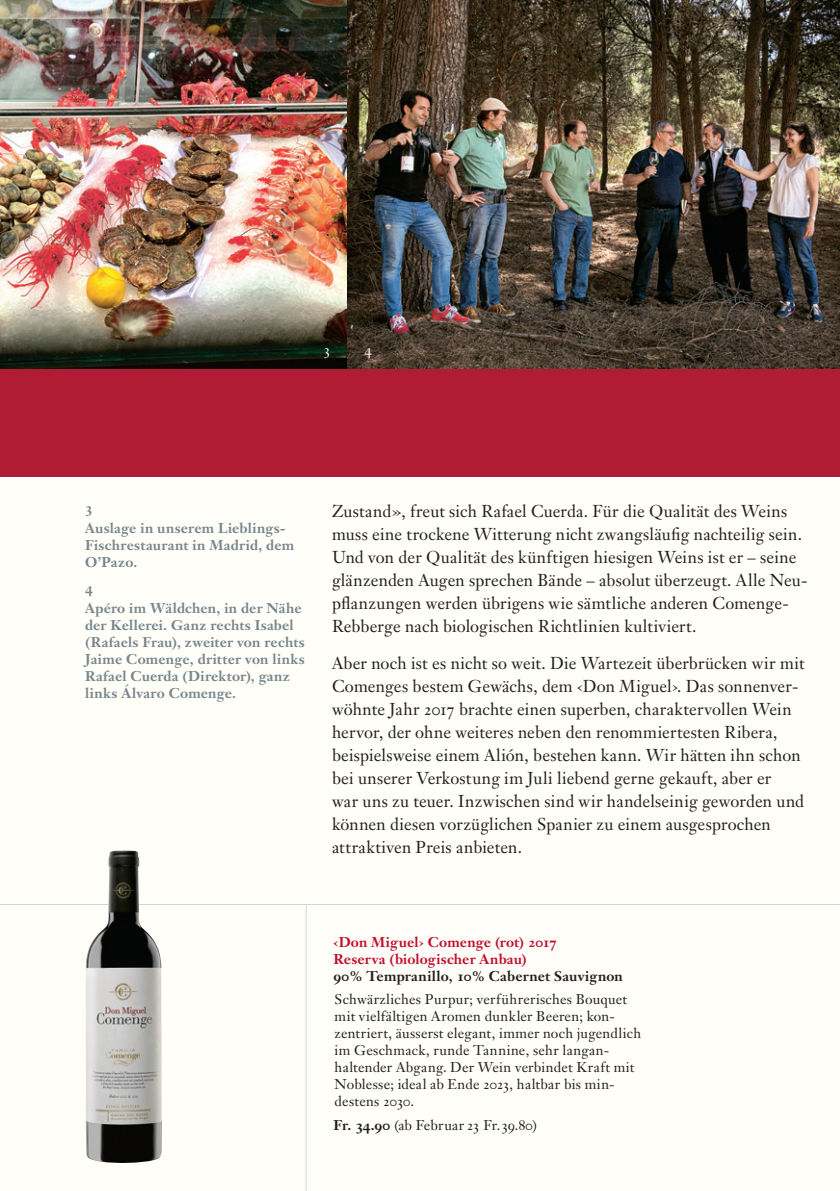
<style>
.page{position:relative;width:840px;height:1191px;background:#fff}
.page>*{position:absolute;margin:0;border:0;box-sizing:border-box;transform-origin:0 0}
.t1{font:17px/23px "Janson Text LT Pro";letter-spacing:.01em;color:#231f20}
.t2{font:14px/17px "Janson Text LT Pro";letter-spacing:.015em;color:#231f20}
.t3{font:700 14px/17px "Janson Text LT Pro";letter-spacing:.015em;color:#77858d}
.t4{font:700 14px "Janson Text LT Pro";letter-spacing:.015em;color:#231f20}
.t5{font:700 14px "Janson Text LT Pro";letter-spacing:.01em;color:#c00f2d}
.t6{font:700 14px "Janson Text LT";letter-spacing:.015em;color:#c00f2d}
.t7{font:14px "Janson Text LT Pro";color:#fff}
.s1{font-family:"Janson Text LT"}
.s2{font-weight:700}
</style>
<div class="page">
<div style="left:0;top:0;width:839px;height:1191px;background:#fffef8"></div>
<hr style="left:0;top:904px;width:839px;height:1px;background:#cbd6dd">
<img style="left:0;top:0;width:347px;height:369px">
<img style="left:347px;top:0;width:492px;height:369px">
<div style="left:0;top:369px;width:839px;height:107px;background:#af1c34"></div>
<img style="left:85px;top:850px;width:76px;height:313px">
<hr style="left:305px;top:905px;width:1px;height:286px;background:#cbd6dd">
<p class="t7" style="left:323px;top:344px;width:9px">3</p>
<p class="t7" style="left:364px;top:344px;width:9px">4</p>
<p class="t3" style="left:85px;top:502px;width:210px">3<br>Auslage in unserem Lieblings-<br>Fischrestaurant in Madrid, dem<br>O’Pazo.</p>
<p class="t3" style="left:85px;top:582px;width:221px">4<br>Apéro im Wäldchen, in der Nähe der Kellerei. Ganz rechts Isabel (Rafaels Frau), zweiter von rechts<br>Jaime Comenge, dritter von links<br>Rafael Cuerda (Direktor), ganz links Álvaro Comenge.</p>
<p class="t1" style="left:332px;top:499px;width:476px">Zustand», freut sich Rafael Cuerda. Für die Qualität des Weins muss eine trockene Witterung nicht zwangsläufig nachteilig sein.<br>Und von der Qualität des künftigen hiesigen Weins ist er – seine glänzenden Augen sprechen Bände – absolut überzeugt. Alle Neu&shy;pflanzungen werden übrigens wie sämtliche anderen Comenge-Rebberge nach biologischen Richtlinien kultiviert.</p>
<p class="t1" style="left:332px;top:651px;width:474px">Aber noch ist es nicht so weit. Die Wartezeit überbrücken wir mit Comenges bestem Gewächs, dem <span class="s1">‹</span>Don Miguel<span class="s1">›</span>. Das sonnenver&shy;wöhnte Jahr 2017 brachte einen superben, charaktervollen Wein hervor, der ohne weiteres neben den renommiertesten Ribera, beispielsweise einem Alión, bestehen kann. Wir hätten ihn schon bei unserer Verkostung im Juli liebend gerne gekauft, aber er<br>war uns zu teuer. Inzwischen sind wir handelseinig geworden und können diesen vorzüglichen Spanier zu einem ausgesprochen attraktiven Preis anbieten.</p>
<p class="t5" style="left:333px;top:932px;width:225px"><span class="s1">‹</span>Don Miguel<span class="s1">›</span> Comenge (rot) 2017</p>
<p class="t6" style="left:333px;top:949px;width:195px">Reserva (biologischer Anbau)</p>
<p class="t4" style="left:333px;top:966px;width:291px">90% Tempranillo, 10% Cabernet Sauvignon</p>
<p class="t2" style="left:334px;top:990px;width:308px">Schwärzliches Purpur; verführerisches Bouquet mit vielfältigen Aromen dunkler Beeren; kon&shy;zentriert, äusserst elegant, immer noch jugendlich im Geschmack, runde Tannine, sehr langan&shy;haltender Abgang. Der Wein verbindet Kraft mit Noblesse; ideal ab Ende 2023, haltbar bis min&shy;destens 2030.</p>
<p class="t2" style="left:333px;top:1116px;width:205px"><span class="s2">Fr. 34.90</span> (ab Februar 23 Fr.39.80)</p>
</div>
